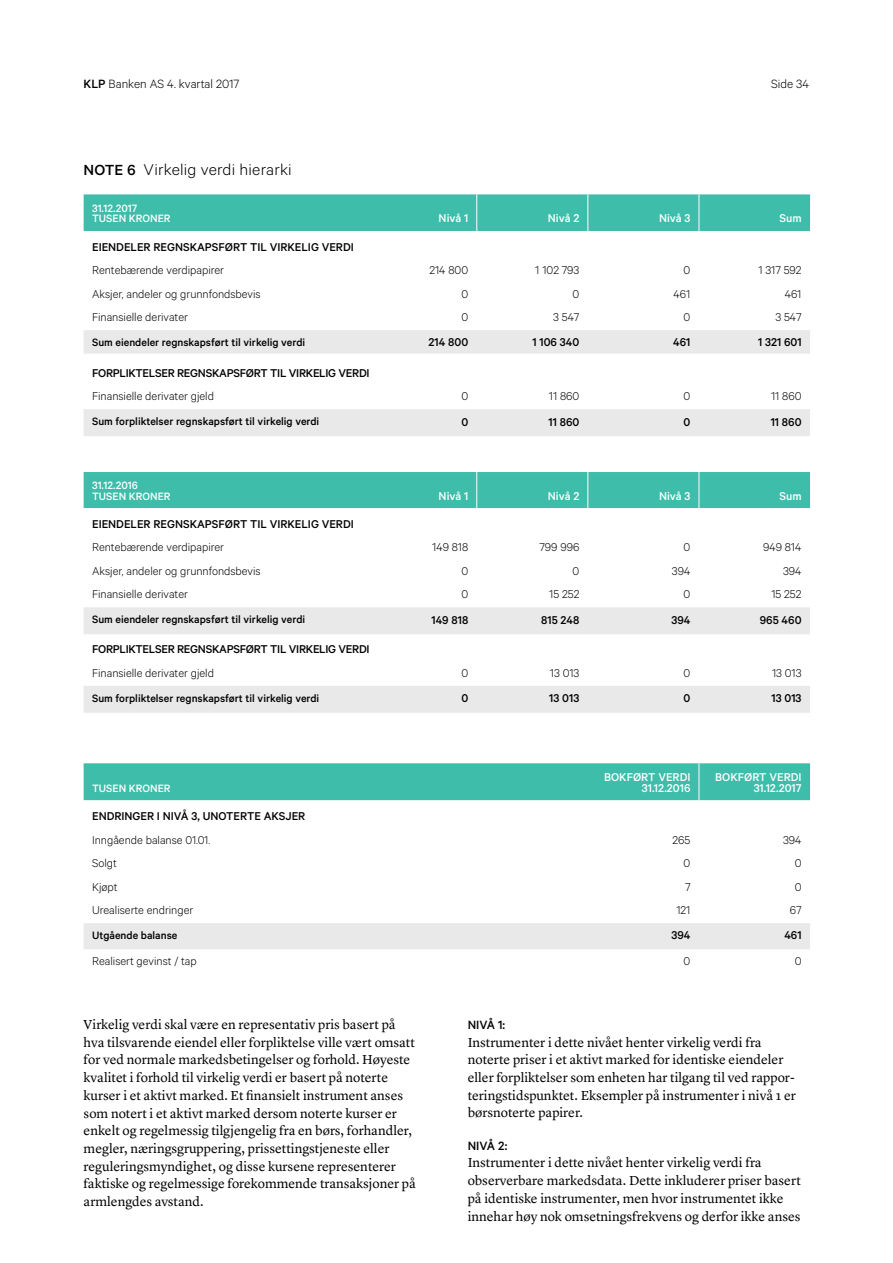
<style>
.page{position:relative;width:893px;height:1263px;background:#fff}
.page>*{position:absolute;margin:0;border:0;box-sizing:border-box;transform-origin:0 0}
.t1{font:300 17.55px "Calibre";letter-spacing:.01em;color:#000;scale:1.04 1}
.t2{font:13.5px/17.7px "Lyon Text";color:#000}
.t3{font:300 13.5px "Calibre";color:#000}
.t4{font:500 13.5px "Calibre";color:#000}
.t5{font:300 12.75px "Calibre";color:#000}
.t6{font:500 12.75px "Calibre";color:#000}
.t7{font:500 12.75px "Calibre";letter-spacing:-.02em;color:#000}
.t8{font:500 12.75px/10.5px "Calibre";color:#fff;text-align:right}
.t9{font:500 12px "Calibre";color:#000}
.t10{font:500 12px/10.5px "Calibre";color:#fff}
.s1{font-weight:500}
.s2{font-weight:500;font-size:16.5px}
</style>
<div class="page">
<div style="left:84px;top:194px;width:726px;height:37px;background:#3ebdab"></div>
<svg style="left:84px;top:330px;width:726px;height:106px"></svg>
<hr style="left:476px;top:194px;width:1px;height:37px;background:#fff">
<hr style="left:588px;top:194px;width:1px;height:37px;background:#fff">
<hr style="left:699px;top:194px;width:1px;height:37px;background:#fff">
<div style="left:84px;top:472px;width:726px;height:36px;background:#3ebdab"></div>
<svg style="left:84px;top:607px;width:726px;height:106px;fill:#f0f1f0"></svg>
<hr style="left:476px;top:472px;width:1px;height:36px;background:#fff">
<hr style="left:588px;top:472px;width:1px;height:36px;background:#fff">
<hr style="left:699px;top:472px;width:1px;height:36px;background:#fff">
<div style="left:84px;top:763px;width:726px;height:38px;background:#3ebdab"></div>
<div style="left:84px;top:923px;width:726px;height:26px;background:#e8e9e8"></div>
<hr style="left:699px;top:763px;width:1px;height:37px;background:#fff">
<p class="t3" style="left:84px;top:76px;width:157px"><span class="s1">KLP</span> Banken AS 4. kvartal 2017</p>
<p class="t3" style="left:771px;top:76px;width:40px">Side 34</p>
<p class="t1" style="left:84px;top:160px;width:202px"><span class="s2">NOTE 6</span> Virkelig verdi hierarki</p>
<p class="t10" style="left:92px;top:203px;width:80px">31.12.2017<br>TUSEN KRONER</p>
<p class="t8" style="left:439px;top:213px;width:31px">Nivå 1</p>
<p class="t8" style="left:548px;top:213px;width:33px">Nivå 2</p>
<p class="t8" style="left:659px;top:213px;width:33px">Nivå 3</p>
<p class="t8" style="left:779px;top:213px;width:24px">Sum</p>
<p class="t6" style="left:92px;top:239px;width:263px">EIENDELER REGNSKAPSFØRT TIL VIRKELIG VERDI</p>
<p class="t5" style="left:92px;top:263px;width:133px">Rentebærende verdipapirer</p>
<p class="t5" style="left:429px;top:263px;width:40px">214 800</p>
<p class="t5" style="left:535px;top:263px;width:46px">1 102 793</p>
<p class="t5" style="left:684px;top:263px;width:8px">0</p>
<p class="t5" style="left:758px;top:263px;width:45px">1 317 592</p>
<p class="t5" style="left:92px;top:286px;width:170px">Aksjer, andeler og grunnfondsbevis</p>
<p class="t5" style="left:461px;top:286px;width:8px">0</p>
<p class="t5" style="left:572px;top:286px;width:8px">0</p>
<p class="t5" style="left:674px;top:286px;width:18px">461</p>
<p class="t5" style="left:785px;top:286px;width:18px">461</p>
<p class="t5" style="left:92px;top:310px;width:97px">Finansielle derivater</p>
<p class="t5" style="left:461px;top:310px;width:8px">0</p>
<p class="t5" style="left:553px;top:310px;width:28px">3 547</p>
<p class="t5" style="left:684px;top:310px;width:8px">0</p>
<p class="t5" style="left:775px;top:310px;width:28px">3 547</p>
<p class="t9" style="left:92px;top:335px;width:215px">Sum eiendeler regnskapsført til virkelig verdi</p>
<p class="t6" style="left:429px;top:334px;width:41px">214 800</p>
<p class="t6" style="left:533px;top:334px;width:48px">1 106 340</p>
<p class="t6" style="left:673px;top:334px;width:19px">461</p>
<p class="t6" style="left:758px;top:334px;width:45px">1 321 601</p>
<p class="t7" style="left:92px;top:365px;width:279px">FORPLIKTELSER REGNSKAPSFØRT TIL VIRKELIG VERDI</p>
<p class="t5" style="left:92px;top:389px;width:123px">Finansielle derivater gjeld</p>
<p class="t5" style="left:461px;top:389px;width:8px">0</p>
<p class="t5" style="left:549px;top:389px;width:32px">11 860</p>
<p class="t5" style="left:684px;top:389px;width:8px">0</p>
<p class="t5" style="left:771px;top:389px;width:32px">11 860</p>
<p class="t9" style="left:92px;top:415px;width:229px">Sum forpliktelser regnskapsført til virkelig verdi</p>
<p class="t6" style="left:461px;top:414px;width:8px">0</p>
<p class="t6" style="left:549px;top:414px;width:32px">11 860</p>
<p class="t6" style="left:684px;top:414px;width:8px">0</p>
<p class="t6" style="left:771px;top:414px;width:32px">11 860</p>
<p class="t10" style="left:92px;top:480px;width:80px">31.12.2016<br>TUSEN KRONER</p>
<p class="t8" style="left:439px;top:490px;width:31px">Nivå 1</p>
<p class="t8" style="left:548px;top:490px;width:33px">Nivå 2</p>
<p class="t8" style="left:659px;top:490px;width:33px">Nivå 3</p>
<p class="t8" style="left:779px;top:490px;width:24px">Sum</p>
<p class="t6" style="left:92px;top:516px;width:263px">EIENDELER REGNSKAPSFØRT TIL VIRKELIG VERDI</p>
<p class="t5" style="left:92px;top:540px;width:133px">Rentebærende verdipapirer</p>
<p class="t5" style="left:432px;top:540px;width:38px">149 818</p>
<p class="t5" style="left:539px;top:540px;width:41px">799 996</p>
<p class="t5" style="left:684px;top:540px;width:8px">0</p>
<p class="t5" style="left:763px;top:540px;width:40px">949 814</p>
<p class="t5" style="left:92px;top:563px;width:170px">Aksjer, andeler og grunnfondsbevis</p>
<p class="t5" style="left:461px;top:563px;width:8px">0</p>
<p class="t5" style="left:572px;top:563px;width:8px">0</p>
<p class="t5" style="left:672px;top:563px;width:20px">394</p>
<p class="t5" style="left:783px;top:563px;width:20px">394</p>
<p class="t5" style="left:92px;top:587px;width:97px">Finansielle derivater</p>
<p class="t5" style="left:461px;top:587px;width:8px">0</p>
<p class="t5" style="left:549px;top:587px;width:32px">15 252</p>
<p class="t5" style="left:684px;top:587px;width:8px">0</p>
<p class="t5" style="left:771px;top:587px;width:32px">15 252</p>
<p class="t9" style="left:92px;top:613px;width:215px">Sum eiendeler regnskapsført til virkelig verdi</p>
<p class="t6" style="left:431px;top:612px;width:38px">149 818</p>
<p class="t6" style="left:541px;top:612px;width:40px">815 248</p>
<p class="t6" style="left:672px;top:612px;width:20px">394</p>
<p class="t6" style="left:760px;top:612px;width:43px">965 460</p>
<p class="t7" style="left:92px;top:642px;width:279px">FORPLIKTELSER REGNSKAPSFØRT TIL VIRKELIG VERDI</p>
<p class="t5" style="left:92px;top:665px;width:123px">Finansielle derivater gjeld</p>
<p class="t5" style="left:461px;top:665px;width:8px">0</p>
<p class="t5" style="left:550px;top:665px;width:31px">13 013</p>
<p class="t5" style="left:684px;top:665px;width:8px">0</p>
<p class="t5" style="left:772px;top:665px;width:31px">13 013</p>
<p class="t9" style="left:92px;top:691px;width:229px">Sum forpliktelser regnskapsført til virkelig verdi</p>
<p class="t6" style="left:461px;top:691px;width:8px">0</p>
<p class="t6" style="left:549px;top:691px;width:32px">13 013</p>
<p class="t6" style="left:684px;top:691px;width:8px">0</p>
<p class="t6" style="left:771px;top:691px;width:32px">13 013</p>
<p class="t10" style="left:92px;top:782px;width:80px">TUSEN KRONER</p>
<p class="t8" style="left:604px;top:772px;width:88px">BOKFØRT VERDI<br>31.12.2016</p>
<p class="t8" style="left:715px;top:772px;width:88px">BOKFØRT VERDI<br>31.12.2017</p>
<p class="t6" style="left:92px;top:809px;width:215px">ENDRINGER I NIVÅ 3, UNOTERTE AKSJER</p>
<p class="t5" style="left:92px;top:832px;width:120px">Inngående balanse 01.01.</p>
<p class="t5" style="left:673px;top:832px;width:19px">265</p>
<p class="t5" style="left:783px;top:832px;width:20px">394</p>
<p class="t5" style="left:92px;top:856px;width:26px">Solgt</p>
<p class="t5" style="left:684px;top:856px;width:8px">0</p>
<p class="t5" style="left:795px;top:856px;width:8px">0</p>
<p class="t5" style="left:92px;top:879px;width:27px">Kjøpt</p>
<p class="t5" style="left:685px;top:879px;width:7px">7</p>
<p class="t5" style="left:795px;top:879px;width:8px">0</p>
<p class="t5" style="left:92px;top:903px;width:103px">Urealiserte endringer</p>
<p class="t5" style="left:676px;top:903px;width:16px">121</p>
<p class="t5" style="left:790px;top:903px;width:13px">67</p>
<p class="t9" style="left:92px;top:928px;width:87px">Utgående balanse</p>
<p class="t6" style="left:672px;top:928px;width:20px">394</p>
<p class="t6" style="left:784px;top:928px;width:19px">461</p>
<p class="t5" style="left:92px;top:953px;width:106px">Realisert gevinst / tap</p>
<p class="t5" style="left:684px;top:953px;width:8px">0</p>
<p class="t5" style="left:795px;top:953px;width:8px">0</p>
<p class="t2" style="left:84px;top:1014px;width:334px">Virkelig verdi skal være en representativ pris basert på hva tilsvarende eiendel eller forpliktelse ville vært omsatt for ved normale markedsbetingelser og forhold. Høyeste kvalitet i forhold til virkelig verdi er basert på noterte kurser i et aktivt marked. Et finansielt instrument anses som notert i et aktivt marked dersom noterte kurser er enkelt og regelmessig tilgjengelig fra en børs, forhandler, megler, næringsgruppering, prissettingstjeneste eller reguleringsmyndighet, og disse kursene representerer faktiske og regelmessige forekommende transaksjoner på armlengdes avstand.</p>
<p class="t4" style="left:468px;top:1017px;width:39px">NIVÅ 1:</p>
<p class="t2" style="left:468px;top:1032px;width:330px">Instrumenter i dette nivået henter virkelig verdi fra noterte priser i et aktivt marked for identiske eiendeler eller forpliktelser som enheten har tilgang til ved rappor&shy;teringstidspunktet. Eksempler på instrumenter i nivå 1 er børsnoterte papirer.</p>
<p class="t4" style="left:468px;top:1138px;width:41px">NIVÅ 2:</p>
<p class="t2" style="left:468px;top:1153px;width:335px">Instrumenter i dette nivået henter virkelig verdi fra observerbare markedsdata. Dette inkluderer priser basert på identiske instrumenter, men hvor instrumentet ikke innehar høy nok omsetningsfrekvens og derfor ikke anses</p>
</div>
